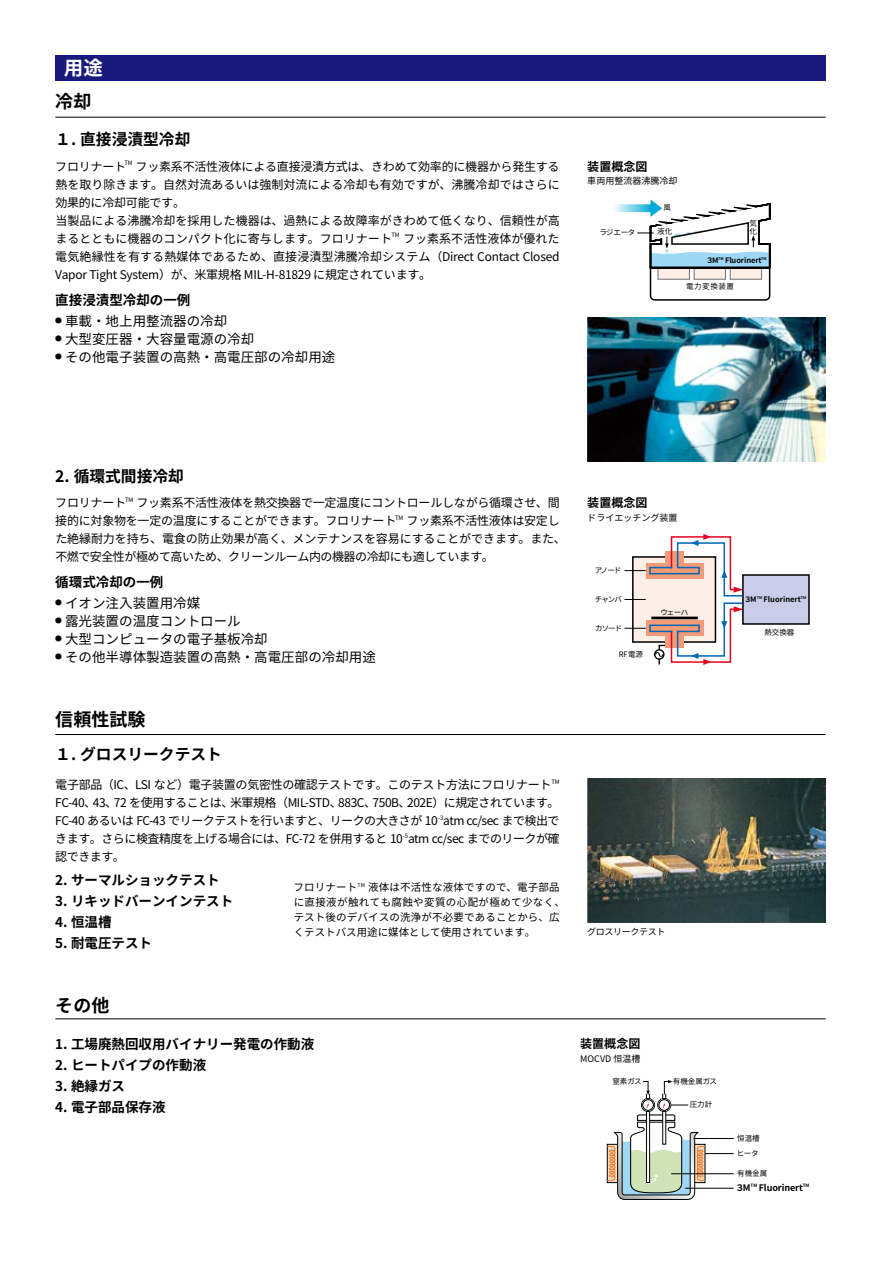
<style>
.page{position:relative;width:881px;height:1263px;background:#fff}
.page>*{position:absolute;margin:0;border:0;box-sizing:border-box;transform-origin:0 0}
.t1{font:700 19.5px "Noto Sans CJ Kjp";color:#fff}
.t2{font:700 18px "Noto Sans CJ Kjp";color:#000}
.t3{font:700 15.75px "Noto Sans CJ Kjp";color:#000}
.t4{font:13.5px "Noto Sans CJ Kjp";color:#000}
.t5{font:700 13.5px "Noto Sans CJ Kjp";color:#000}
.t6{font:12px/18px "Noto Sans CJ Kjp";color:#000}
.t7{font:12px/18px "Noto Sans CJ Kjp";letter-spacing:-.02em;color:#000;text-align:right}
.t8{font:12px/18px "Noto Sans CJ Kjp";letter-spacing:-.04em;color:#000}
.t9{font:700 12px "Noto Sans CJ Kjp";color:#000}
.t10{font:10.5px/15px "Noto Sans CJ Kjp";letter-spacing:.015em;color:#000}
.t11{font:9px "Noto Sans CJ Kjp";color:#000}
.t12{font:700 9px "Noto Sans CJ Kjp";letter-spacing:-.01em;color:#000}
.t13{font:9px "Noto Sans CJ Kjp";letter-spacing:-.04em;color:#000}
.t14{font:7.5px/7.5px "Noto Sans CJ Kjp";color:#000}
.t15{font:700 7.5px "Noto Sans CJ Kjp";letter-spacing:-.005em;color:#000}
.t16{font:6.75px "Noto Sans CJ Kjp";color:#000}
.t17{font:700 4.5px "Noto Sans CJ Kjp";color:#000}
.t18{font:700 3.75px "Noto Sans CJ Kjp";color:#000}
.s1{font-size:7.5px}
.s2{font-size:9px}
</style>
<div class="page">
<div style="left:55px;top:55px;width:770px;height:26px;background:#1a1a7c"></div>
<hr style="left:55px;top:117px;width:770px;height:1px;background:#000">
<img style="left:587px;top:317px;width:238px;height:145px">
<svg style="left:615px;top:199px;width:156px;height:102px"></svg>
<hr style="left:55px;top:734px;width:770px;height:1px;background:#000">
<img style="left:587px;top:778px;width:238px;height:145px">
<div style="left:742px;top:575px;width:66px;height:49px;background:#c9cde7"></div>
<div style="left:741px;top:574px;width:68px;height:51px;border:2px solid #000"></div>
<svg style="left:624px;top:534px;width:144px;height:131px"></svg>
<hr style="left:55px;top:1018px;width:770px;height:1px;background:#000">
<svg style="left:606px;top:1114px;width:127px;height:86px"></svg>
<div style="left:646px;top:1094px;width:3px;height:88px;background:#fff;border:1px solid #000"></div>
<div style="left:662px;top:1094px;width:3px;height:50px;background:#fff;border:1px solid #000"></div>
<svg style="left:641px;top:1098px;width:13px;height:14px"></svg>
<svg style="left:641px;top:1099px;width:13px;height:12px"></svg>
<div style="left:642px;top:1099px;width:11px;height:11px;background:#fff;border:1px solid #000;border-radius:50%"></div>
<svg style="left:657px;top:1098px;width:13px;height:14px"></svg>
<svg style="left:658px;top:1099px;width:11px;height:11px"></svg>
<hr style="left:693px;top:1138px;width:40px;height:1px;background:#000">
<hr style="left:670px;top:1173px;width:63px;height:1px;background:#000">
<hr style="left:685px;top:1188px;width:48px;height:1px;background:#000">
<svg style="left:642px;top:1081px;width:7px;height:27px"></svg>
<svg style="left:662px;top:1080px;width:26px;height:28px"></svg>
<h1 class="t1" style="left:64px;top:57px;width:40px">用途</h1>
<h2 class="t2" style="left:55px;top:92px;width:37px">冷却</h2>
<h3 class="t3" style="left:55px;top:131px;width:137px">１. 直接浸漬型冷却</h3>
<p class="t6" style="left:55px;top:157px;width:505px">フロリナート<sup>TM</sup> フッ素系不活性液体による直接浸漬方式は、きわめて効率的に機器から発生する熱を取り除きます。自然対流あるいは強制対流による冷却も有効ですが、沸騰冷却ではさらに効果的に冷却可能です。<br>当製品による沸騰冷却を採用した機器は、過熱による故障率がきわめて低くなり、信頼性が高まるとともに機器のコンパクト化に寄与します。フロリナート<sup>TM</sup> フッ素系不活性液体が優れた電気絶縁性を有する熱媒体であるため、直接浸漬型沸騰冷却システム（Direct Contact Closed Vapor Tight System）が、米軍規格 MIL H- -81829 に規定されています。</p>
<p class="t5" style="left:55px;top:292px;width:137px">直接浸漬型冷却の一例</p>
<p class="t4" style="left:65px;top:313px;width:163px">車載・地上用整流器の冷却</p>
<p class="t16" style="left:55px;top:317px;width:8px">●</p>
<p class="t4" style="left:65px;top:331px;width:190px">大型変圧器・大容量電源の冷却</p>
<p class="t16" style="left:55px;top:335px;width:8px">●</p>
<p class="t4" style="left:65px;top:349px;width:271px">その他電子装置の高熱・高電圧部の冷却用途</p>
<p class="t16" style="left:55px;top:353px;width:8px">●</p>
<p class="t9" style="left:587px;top:159px;width:61px">装置概念図</p>
<p class="t11" style="left:587px;top:176px;width:91px">車両用整流器沸騰冷却</p>
<p class="t14" style="left:663px;top:204px;width:9px">風</p>
<p class="t14" style="left:599px;top:229px;width:37px">ラジエータ</p>
<p class="t14" style="left:749px;top:220px;width:9px">気化</p>
<p class="t14" style="left:657px;top:228px;width:16px">液化</p>
<p class="t15" style="left:724px;top:256px;width:38px">Fluorinert</p>
<p class="t15" style="left:706px;top:256px;width:9px">３</p>
<p class="t18" style="left:760px;top:256px;width:7px">TM</p>
<p class="t18" style="left:711px;top:256px;width:13px"><span class="s1">M</span>TM</p>
<p class="t14" style="left:686px;top:283px;width:49px">電力変換装置</p>
<h3 class="t3" style="left:55px;top:467px;width:130px">2. 循環式間接冷却</h3>
<p class="t7" style="left:55px;top:494px;width:511px;text-align:left">フロリナート<sup>TM</sup> フッ素系不活性液体を熱交換器で一定温度にコントロールしながら循環させ、間接的に対象物を一定の温度にすることができます。フロリナート<sup>TM</sup> フッ素系不活性液体は安定した絶縁耐力を持ち、電食の防止効果が高く、メンテナンスを容易にすることができます。また、不燃で安全性が極めて高いため、クリーンルーム内の機器の冷却にも適しています。</p>
<p class="t5" style="left:55px;top:574px;width:110px">循環式冷却の一例</p>
<p class="t4" style="left:65px;top:595px;width:136px">イオン注入装置用冷媒</p>
<p class="t16" style="left:55px;top:599px;width:8px">●</p>
<p class="t4" style="left:65px;top:613px;width:177px">露光装置の温度コントロール</p>
<p class="t16" style="left:55px;top:617px;width:8px">●</p>
<p class="t4" style="left:65px;top:631px;width:204px">大型コンピュータの電子基板冷却</p>
<p class="t16" style="left:55px;top:635px;width:8px">●</p>
<p class="t4" style="left:65px;top:649px;width:312px">その他半導体製造装置の高熱・高電圧部の冷却用途</p>
<p class="t16" style="left:55px;top:653px;width:8px">●</p>
<h2 class="t2" style="left:55px;top:709px;width:92px">信頼性試験</h2>
<h3 class="t3" style="left:55px;top:745px;width:168px">１. グロスリークテスト</h3>
<p class="t7" style="left:55px;top:776px;width:505px">電子部品（IC、LSI など）電子装置の気密性の確認テストです。このテスト方法にフロリナート<sup>TM<br></sup>202 ）E に規定されています。</p>
<p class="t8" style="left:230px;top:794px;width:113px">米軍規格（MIL-STD、</p>
<p class="t8" style="left:114px;top:794px;width:121px">72 を使用することは、</p>
<p class="t8" style="left:55px;top:794px;width:505px">FC-40、<br>FC-40 あるいは FC-43 でリークテストを行いますと、リークの大きさが 10<sup>-3</sup>atm cc/sec まで検出できます。さらに検査精度を上げる場合には、FC-72 を併用すると 10<sup>-5</sup>atm cc/sec までのリークが確認できます。</p>
<p class="t10" style="left:293px;top:880px;width:272px">フロリナート<sup>TM</sup> 液体は不活性な液体ですので、電子部品に直接液が触れても腐蝕や変質の心配が極めて少なく、テスト後のデバイスの洗浄が不必要であることから、広</p>
<p class="t7" style="left:93px;top:794px;width:26px">43、</p>
<p class="t7" style="left:338px;top:794px;width:39px">883 、C</p>
<p class="t7" style="left:372px;top:794px;width:39px">750B、</p>
<p class="t5" style="left:55px;top:873px;width:166px">2. サーマルショックテスト</p>
<p class="t5" style="left:55px;top:894px;width:179px">3. リキッドバーンインテスト</p>
<p class="t5" style="left:55px;top:915px;width:58px">4. 恒温槽</p>
<p class="t5" style="left:55px;top:936px;width:98px">5. 耐電圧テスト</p>
<p class="t10" style="left:293px;top:925px;width:243px">くテストバス用途に媒体として使用されています。</p>
<h2 class="t2" style="left:55px;top:995px;width:56px">その他</h2>
<p class="t5" style="left:55px;top:1036px;width:260px">1. 工場廃熱回収用バイナリー発電の作動液</p>
<p class="t5" style="left:55px;top:1057px;width:152px">2. ヒートパイプの作動液</p>
<p class="t5" style="left:55px;top:1078px;width:71px">3. 絶縁ガス</p>
<p class="t5" style="left:55px;top:1099px;width:112px">4. 電子部品保存液</p>
<p class="t9" style="left:587px;top:496px;width:61px">装置概念図</p>
<p class="t11" style="left:587px;top:512px;width:91px">ドライエッチング装置</p>
<p class="t14" style="left:594px;top:567px;width:28px">アノード</p>
<p class="t14" style="left:594px;top:596px;width:29px">チャンバ</p>
<p class="t14" style="left:594px;top:624px;width:29px">カソード</p>
<p class="t14" style="left:618px;top:651px;width:26px">RF電源</p>
<p class="t14" style="left:660px;top:608px;width:29px">ウェーハ</p>
<p class="t15" style="left:763px;top:595px;width:44px">Fluorinert<sup>TM</sup></p>
<p class="t18" style="left:750px;top:596px;width:13px"><span class="s1">M</span>TM</p>
<p class="t15" style="left:743px;top:595px;width:9px">３</p>
<p class="t14" style="left:764px;top:629px;width:31px">熱交換器</p>
<p class="t13" style="left:587px;top:927px;width:80px">グロスリークテスト</p>
<p class="t9" style="left:580px;top:1037px;width:61px">装置概念図</p>
<p class="t11" style="left:580px;top:1053px;width:62px">MOCVD 恒温槽</p>
<p class="t14" style="left:612px;top:1077px;width:31px">窒素ガス</p>
<p class="t14" style="left:672px;top:1077px;width:46px">有機金属ガス</p>
<p class="t14" style="left:689px;top:1101px;width:24px">圧力計</p>
<p class="t14" style="left:736px;top:1134px;width:24px">恒温槽</p>
<p class="t14" style="left:736px;top:1149px;width:23px">ヒータ</p>
<p class="t14" style="left:736px;top:1170px;width:31px">有機金属</p>
<p class="t12" style="left:758px;top:1182px;width:52px">Fluorinert<sup>TM</sup></p>
<p class="t17" style="left:742px;top:1183px;width:16px"><span class="s2">M</span>TM</p>
<p class="t12" style="left:735px;top:1182px;width:10px">３</p>
</div>
